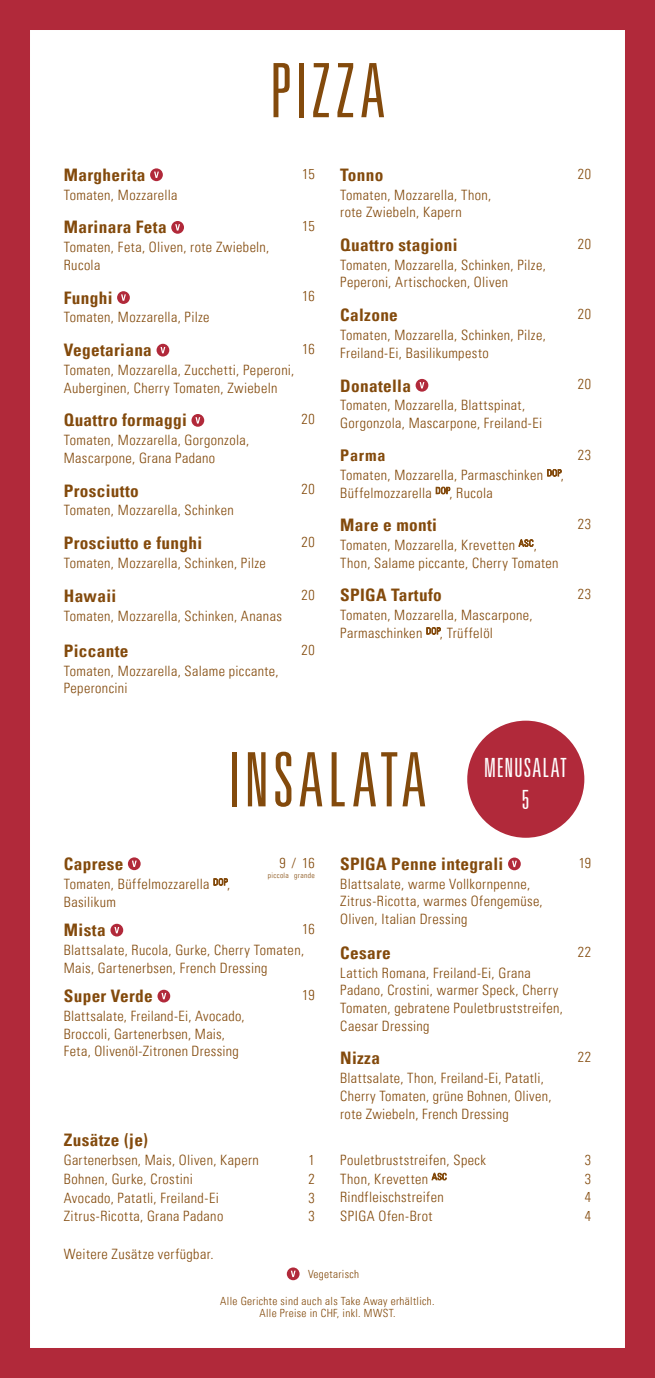
<style>
.page{position:relative;width:655px;height:1378px;background:#fff}
.page>*{position:absolute;margin:0;border:0;box-sizing:border-box;transform-origin:0 0}
.Titel{font:75px "Univers LT Pro Light Ult Cond";letter-spacing:.055em;color:#834a0c}
.Zahl{font:26.55px "Univers LT Pro Light Ult Cond";letter-spacing:.035em;color:#fff}
.Name{font:700 condensed 17.25px "Univers LT Pro";letter-spacing:.02em;color:#834a0c}
.Name-2{font:700 condensed 16.2px "Univers LT Pro";letter-spacing:.05em;color:#834a0c}
.Inhalt{font:300 condensed 14.25px/17.7px "Univers LT Pro";letter-spacing:.025em;color:#834a0c}
.Name-3{font:300 condensed 14.25px "Univers LT Pro";color:#834a0c}
.Name-4{font:300 condensed 11.25px "Univers LT Pro";letter-spacing:.03em;color:#834a0c}
.Inhalt-2{font:300 condensed 7.5px "Univers LT Pro";letter-spacing:.04em;color:#834a0c}
</style>
<div class="page">
<div style="left:0;top:0;width:655px;height:1378px;border:30px solid #b1293a"></div>
<svg style="left:128px;top:857px;width:13px;height:13px"></svg>
<svg style="left:132px;top:860px;width:5px;height:7px"></svg>
<div style="left:110px;top:924px;width:13px;height:12px;background:#b1293a;border-radius:50%"></div>
<svg style="left:114px;top:927px;width:5px;height:6px"></svg>
<svg style="left:157px;top:989px;width:13px;height:13px"></svg>
<svg style="left:161px;top:993px;width:5px;height:6px"></svg>
<svg style="left:508px;top:857px;width:13px;height:13px"></svg>
<svg style="left:512px;top:861px;width:5px;height:6px"></svg>
<svg style="left:150px;top:168px;width:13px;height:13px"></svg>
<svg style="left:154px;top:172px;width:5px;height:6px"></svg>
<svg style="left:171px;top:221px;width:13px;height:13px"></svg>
<svg style="left:175px;top:224px;width:5px;height:6px"></svg>
<div style="left:117px;top:291px;width:13px;height:13px;background:#b1293a;border-radius:50%"></div>
<svg style="left:121px;top:294px;width:5px;height:7px"></svg>
<div style="left:156px;top:344px;width:13px;height:12px;background:#b1293a;border-radius:50%"></div>
<svg style="left:160px;top:347px;width:5px;height:6px"></svg>
<svg style="left:191px;top:414px;width:13px;height:13px"></svg>
<svg style="left:195px;top:417px;width:5px;height:6px"></svg>
<svg style="left:415px;top:379px;width:13px;height:13px"></svg>
<svg style="left:419px;top:382px;width:5px;height:6px"></svg>
<div style="left:287px;top:1267px;width:12px;height:13px;background:#b1293a;border-radius:50%"></div>
<svg style="left:291px;top:1270px;width:5px;height:7px"></svg>
<div style="left:467px;top:720px;width:117px;height:118px;background:#b1293a;border-radius:50%"></div>
<p class="Titel" style="left:270px;top:47px;width:117px">PIZZA</p>
<p class="Name" style="left:64px;top:164px;width:83px">Margherita</p>
<p class="Inhalt" style="left:302px;top:164px;width:14px">15</p>
<p class="Inhalt" style="left:64px;top:185px;width:115px">Tomaten, Mozzarella</p>
<p class="Name" style="left:64px;top:217px;width:104px">Marinara Feta</p>
<p class="Inhalt" style="left:302px;top:216px;width:14px">15</p>
<p class="Inhalt" style="left:64px;top:237px;width:207px">Tomaten, Feta, Oliven, rote Zwiebeln,<br>Rucola</p>
<p class="Name" style="left:64px;top:287px;width:50px">Funghi</p>
<p class="Inhalt" style="left:302px;top:287px;width:14px">16</p>
<p class="Inhalt" style="left:64px;top:308px;width:147px">Tomaten, Mozzarella, Pilze</p>
<p class="Name" style="left:64px;top:339px;width:90px">Vegetariana</p>
<p class="Inhalt" style="left:302px;top:339px;width:14px">16</p>
<p class="Inhalt" style="left:64px;top:360px;width:232px">Tomaten, Mozzarella, Zucchetti, Peperoni,<br>Auberginen, Cherry Tomaten, Zwiebeln</p>
<p class="Name" style="left:64px;top:410px;width:125px">Quattro formaggi</p>
<p class="Inhalt" style="left:301px;top:409px;width:15px">20</p>
<p class="Inhalt" style="left:64px;top:430px;width:187px">Tomaten, Mozzarella, Gorgonzola,<br>Mascarpone, Grana Padano</p>
<p class="Name" style="left:64px;top:480px;width:76px">Prosciutto</p>
<p class="Inhalt" style="left:301px;top:480px;width:15px">20</p>
<p class="Inhalt" style="left:64px;top:501px;width:171px">Tomaten, Mozzarella, Schinken</p>
<p class="Name" style="left:64px;top:532px;width:140px">Prosciutto e funghi</p>
<p class="Inhalt" style="left:301px;top:532px;width:15px">20</p>
<p class="Inhalt" style="left:64px;top:553px;width:204px">Tomaten, Mozzarella, Schinken, Pilze</p>
<p class="Name" style="left:64px;top:585px;width:54px">Hawaii</p>
<p class="Inhalt" style="left:301px;top:585px;width:15px">20</p>
<p class="Inhalt" style="left:64px;top:606px;width:220px">Tomaten, Mozzarella, Schinken, Ananas</p>
<p class="Name" style="left:64px;top:640px;width:66px">Piccante</p>
<p class="Inhalt" style="left:301px;top:640px;width:15px">20</p>
<p class="Inhalt" style="left:64px;top:661px;width:216px">Tomaten, Mozzarella, Salame piccante,<br>Peperoncini</p>
<p class="Name" style="left:340px;top:164px;width:45px">Tonno</p>
<p class="Inhalt" style="left:578px;top:164px;width:15px">20</p>
<p class="Inhalt" style="left:340px;top:185px;width:153px">Tomaten, Mozzarella, Thon, rote Zwiebeln, Kapern</p>
<p class="Name" style="left:340px;top:234px;width:119px">Quattro stagioni</p>
<p class="Inhalt" style="left:578px;top:234px;width:15px">20</p>
<p class="Inhalt" style="left:340px;top:255px;width:207px">Tomaten, Mozzarella, Schinken, Pilze,<br>Peperoni, Artischocken, Oliven</p>
<p class="Name" style="left:340px;top:304px;width:59px">Calzone</p>
<p class="Inhalt" style="left:578px;top:304px;width:15px">20</p>
<p class="Inhalt" style="left:340px;top:325px;width:207px">Tomaten, Mozzarella, Schinken, Pilze,<br>Freiland-Ei, Basilikumpesto</p>
<p class="Name" style="left:340px;top:375px;width:72px">Donatella</p>
<p class="Inhalt" style="left:578px;top:374px;width:15px">20</p>
<p class="Inhalt" style="left:340px;top:396px;width:203px">Tomaten, Mozzarella, Blattspinat,<br>Gorgonzola, Mascarpone, Freiland-Ei</p>
<p class="Name-2" style="left:340px;top:445px;width:47px">Parma</p>
<p class="Inhalt" style="left:578px;top:445px;width:15px">23</p>
<p class="Inhalt" style="left:340px;top:465px;width:225px">Tomaten, Mozzarella, Parmaschinken <sup>DOP</sup>,<br>Büffelmozzarella <sup>DOP</sup>, Rucola</p>
<p class="Name" style="left:340px;top:514px;width:98px">Mare e monti</p>
<p class="Inhalt" style="left:578px;top:514px;width:15px">23</p>
<p class="Inhalt" style="left:340px;top:535px;width:220px">Tomaten, Mozzarella, Krevetten <sup>ASC</sup>,<br>Thon, Salame piccante, Cherry Tomaten</p>
<p class="Name" style="left:340px;top:585px;width:103px">SPIGA Tartufo</p>
<p class="Inhalt" style="left:578px;top:585px;width:15px">23</p>
<p class="Inhalt" style="left:340px;top:606px;width:194px">Tomaten, Mozzarella, Mascarpone,<br>Parmaschinken <sup>DOP</sup>, Trüffelöl</p>
<p class="Titel" style="left:229px;top:736px;width:199px">INSALATA</p>
<p class="Zahl" style="left:484px;top:751px;width:84px">MENUSALAT</p>
<p class="Zahl" style="left:522px;top:783px;width:9px">5</p>
<p class="Name-3" style="left:279px;top:853px;width:37px">9 / 16</p>
<p class="Name" style="left:64px;top:853px;width:61px">Caprese</p>
<p class="Inhalt" style="left:64px;top:874px;width:168px">Tomaten, Büffelmozzarella <sup>DOP</sup>,<br>Basilikum</p>
<p class="Name" style="left:64px;top:919px;width:43px">Mista</p>
<p class="Inhalt" style="left:302px;top:919px;width:14px">16</p>
<p class="Inhalt" style="left:64px;top:940px;width:242px">Blattsalate, Rucola, Gurke, Cherry Tomaten,<br>Mais, Gartenerbsen, French Dressing</p>
<p class="Name" style="left:64px;top:985px;width:91px">Super Verde</p>
<p class="Inhalt" style="left:302px;top:985px;width:14px">19</p>
<p class="Inhalt" style="left:64px;top:1006px;width:182px">Blattsalate, Freiland-Ei, Avocado,<br>Broccoli, Gartenerbsen, Mais,<br>Feta, Olivenöl-Zitronen Dressing</p>
<p class="Inhalt-2" style="left:268px;top:870px;width:23px">piccola</p>
<p class="Inhalt-2" style="left:294px;top:870px;width:22px">grande</p>
<p class="Name" style="left:64px;top:1129px;width:86px">Zusätze (je)</p>
<p class="Inhalt" style="left:64px;top:1150px;width:197px">Gartenerbsen, Mais, Oliven, Kapern</p>
<p class="Inhalt" style="left:308px;top:1150px;width:8px">1</p>
<p class="Inhalt" style="left:64px;top:1169px;width:131px">Bohnen, Gurke, Crostini</p>
<p class="Inhalt" style="left:308px;top:1169px;width:8px">2</p>
<p class="Inhalt" style="left:64px;top:1188px;width:157px">Avocado, Patatli, Freiland-Ei</p>
<p class="Inhalt" style="left:308px;top:1188px;width:8px">3</p>
<p class="Inhalt" style="left:64px;top:1206px;width:161px">Zitrus-Ricotta, Grana Padano</p>
<p class="Inhalt" style="left:308px;top:1206px;width:8px">3</p>
<p class="Inhalt" style="left:64px;top:1244px;width:151px">Weitere Zusätze verfügbar.</p>
<p class="Name" style="left:340px;top:853px;width:165px">SPIGA Penne integrali</p>
<p class="Inhalt" style="left:579px;top:853px;width:14px">19</p>
<p class="Inhalt" style="left:340px;top:874px;width:204px">Blattsalate, warme Vollkornpenne,<br>Zitrus-Ricotta, warmes Ofengemüse,<br>Oliven, Italian Dressing</p>
<p class="Name" style="left:340px;top:942px;width:52px">Cesare</p>
<p class="Inhalt" style="left:578px;top:942px;width:15px">22</p>
<p class="Inhalt" style="left:340px;top:963px;width:224px">Lattich Romana, Freiland-Ei, Grana Padano, Crostini, warmer Speck, Cherry Tomaten, gebratene Pouletbruststreifen, Caesar Dressing</p>
<p class="Name" style="left:340px;top:1047px;width:41px">Nizza</p>
<p class="Inhalt" style="left:578px;top:1047px;width:15px">22</p>
<p class="Inhalt" style="left:340px;top:1068px;width:213px">Blattsalate, Thon, Freiland-Ei, Patatli,<br>Cherry Tomaten, grüne Bohnen, Oliven, rote Zwiebeln, French Dressing</p>
<p class="Inhalt" style="left:340px;top:1150px;width:147px">Pouletbruststreifen, Speck</p>
<p class="Inhalt" style="left:585px;top:1150px;width:8px">3</p>
<p class="Inhalt" style="left:340px;top:1169px;width:108px">Thon, Krevetten <sup>ASC</sup></p>
<p class="Inhalt" style="left:585px;top:1169px;width:8px">3</p>
<p class="Inhalt" style="left:340px;top:1187px;width:105px">Rindfleischstreifen</p>
<p class="Inhalt" style="left:585px;top:1187px;width:8px">4</p>
<p class="Inhalt" style="left:340px;top:1206px;width:94px">SPIGA Ofen-Brot</p>
<p class="Inhalt" style="left:585px;top:1206px;width:8px">4</p>
<p class="Name-4" style="left:308px;top:1266px;width:53px">Vegetarisch</p>
<p class="Name-4" style="left:220px;top:1293px;width:216px">Alle Gerichte sind auch als Take Away erhältlich.</p>
<p class="Name-4" style="left:259px;top:1305px;width:138px">Alle Preise in CHF, inkl. MWST.</p>
</div>
